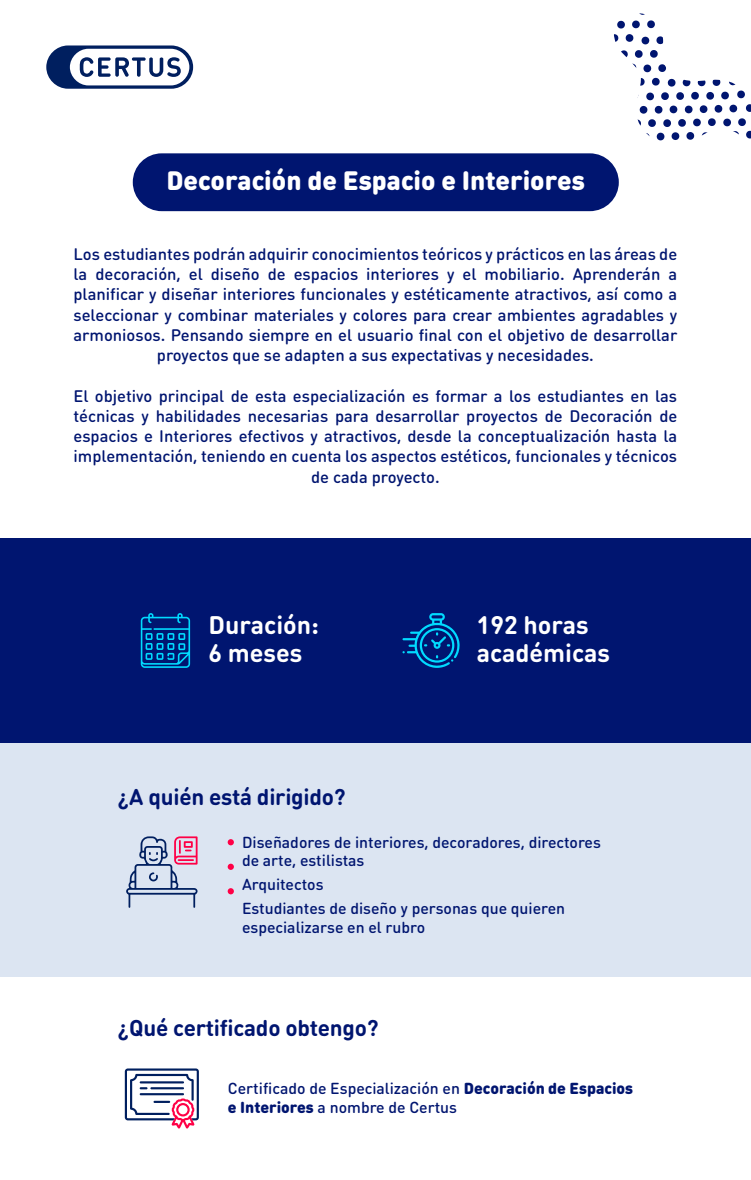
<style>
.page{position:relative;width:751px;height:1180px;background:#fff}
.page>*{position:absolute;margin:0;border:0;box-sizing:border-box;transform-origin:0 0}
.t1{font:900 26.25px "DIN Round OT";color:#fff}
.t2{font:700 25.05px/28.6px "DIN Round OT";color:#fff}
.t3{font:700 22.5px "DIN Round OT";letter-spacing:-.01em;color:#001570}
.t4{font:500 16.5px/20.2px "DIN Round OT";color:#001570;text-align:center}
.t5{font:500 15.75px/19.5px "DIN Round OT";color:#001570}
.s1{font-weight:900}
</style>
<div class="page">
<div style="left:0;top:742px;width:750px;height:234px;background:#dce5f2"></div>
<div style="left:0;top:538px;width:750px;height:204px;background:#001570"></div>
<div style="left:133px;top:153px;width:485px;height:58px;background:#001570;border-radius:29px"></div>
<svg style="left:125px;top:1068px;width:74px;height:60px"></svg>
<svg style="left:126px;top:836px;width:72px;height:71px"></svg>
<svg style="left:141px;top:613px;width:49px;height:54px"></svg>
<svg style="left:402px;top:613px;width:57px;height:54px"></svg>
<svg style="left:46px;top:45px;width:147px;height:44px;background:#1a366f"></svg>
<svg style="left:70px;top:49px;width:119px;height:36px"></svg>
<svg style="left:605px;top:13px;width:145px;height:145px"></svg>
<svg style="left:227px;top:838px;width:7px;height:7px"></svg>
<svg style="left:227px;top:863px;width:7px;height:6px"></svg>
<svg style="left:227px;top:887px;width:7px;height:7px"></svg>
<h1 class="t1" style="left:166px;top:163px;width:420px">Decoración de Espacio e Interiores</h1>
<p class="t4" style="left:73px;top:243px;width:605px">Los estudiantes podrán adquirir conocimientos teóricos y prácticos en las áreas de la decoración, el diseño de espacios interiores y el mobiliario. Aprenderán a planificar y diseñar interiores funcionales y estéticamente atractivos, así como a seleccionar y combinar materiales y colores para crear ambientes agradables y armoniosos. Pensando siempre en el usuario final con el objetivo de desarrollar proyectos que se adapten a sus expectativas y necesidades.</p>
<p class="t4" style="left:73px;top:385px;width:605px">El objetivo principal de esta especialización es formar a los estudiantes en las técnicas y habilidades necesarias para desarrollar proyectos de Decoración de espacios e Interiores efectivos y atractivos, desde la conceptualización hasta la implementación, teniendo en cuenta los aspectos estéticos, funcionales y técnicos de cada proyecto.</p>
<h2 class="t2" style="left:208px;top:609px;width:112px">Duración:<br>6 meses</h2>
<h2 class="t2" style="left:476px;top:609px;width:135px">192 horas académicas</h2>
<h3 class="t3" style="left:118px;top:781px;width:229px">¿A quién está dirigido?</h3>
<p class="t5" style="left:242px;top:832px;width:360px;line-height:18.8px">Diseñadores de interiores, decoradores, directores de arte, estilistas</p>
<p class="t5" style="left:242px;top:872px;width:324px;line-height:24px">Arquitectos<br>Estudiantes de diseño y personas que quieren</p>
<p class="t5" style="left:242px;top:917px;width:184px">especializarse en el rubro</p>
<h3 class="t3" style="left:118px;top:1012px;width:262px">¿Qué certificado obtengo?</h3>
<p class="t5" style="left:228px;top:1077px;width:406px">Certificado de Especialización en <span class="s1">Decoración de Espacios e Interiores</span> a nombre de Certus</p>
</div>
